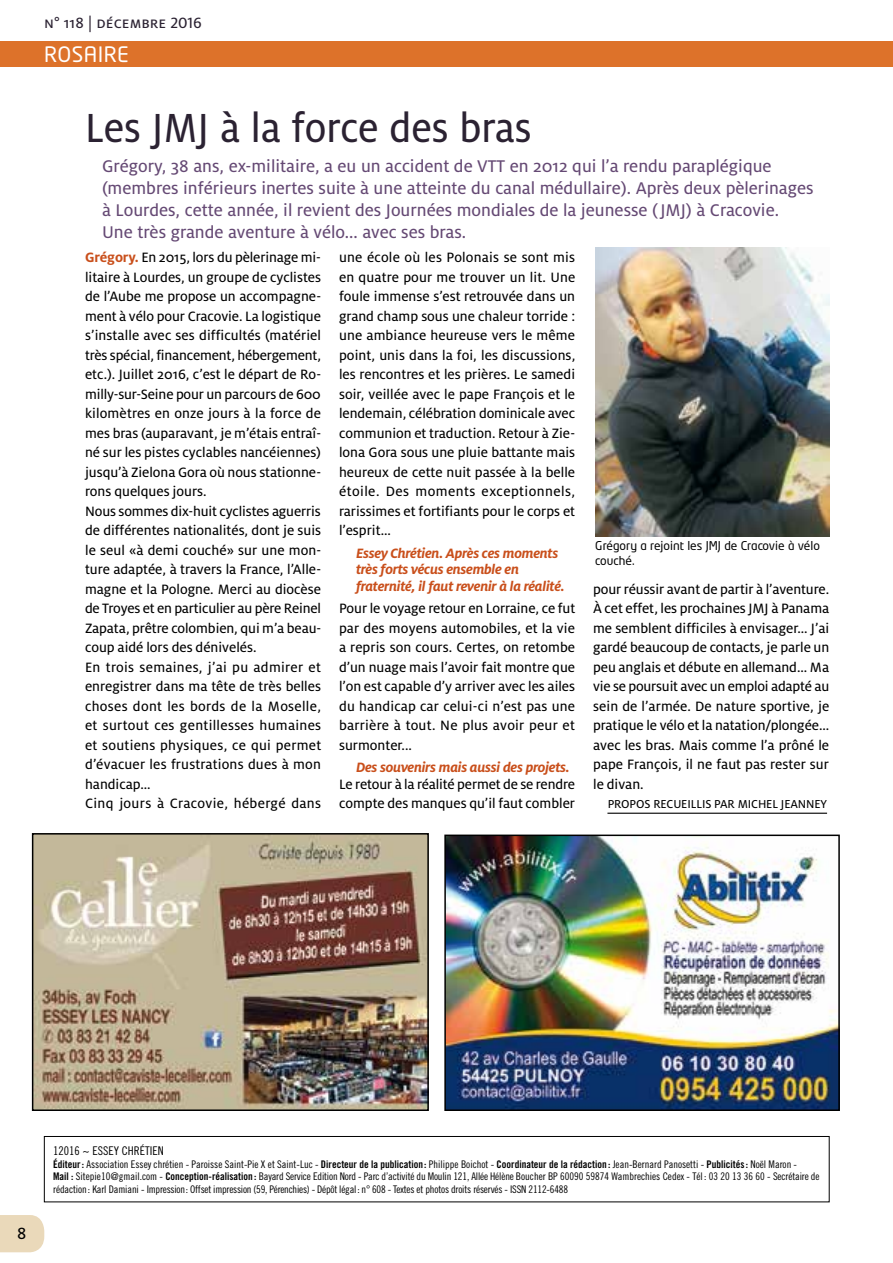
<style>
.page{position:relative;width:893px;height:1263px;background:#fff}
.page>*{position:absolute;margin:0;border:0;box-sizing:border-box;transform-origin:0 0}
.t1{font:45px "Milo OT Text";color:#2b2232;scale:.94 1}
.t2{font:21px "Neo Tech";letter-spacing:.02em;color:#fff}
.t3{font:18.75px/21.8px "Milo OT Text";color:#654974}
.t4{font:18px "Milo OT Text";color:#000}
.t5{font:16.5px "Milo OT Text";color:#2b2232}
.t6{font:15px/19.5px "Milo OT Text";color:#000;text-align:justify}
.t7{font:italic 700 15px/16.5px "Milo OT";letter-spacing:-.02em;color:#c94f1b}
.t8{font:12.75px "Milo OT Text";letter-spacing:-.01em;color:#000}
.t9{font:12px/15px "Neo Tech";color:#000}
.t10{font:12px "Trade Gothic Cond Eighteen";color:#000}
.t11{font:10.5px/12.8px "Trade Gothic Cond Eighteen";letter-spacing:-.01em;color:#000}
.s1{font-family:"Milo OT";font-weight:700;color:#c94f1b}
.s2{font-family:"Trade Gothic Bold Cond Twenty"}
</style>
<div class="page">
<div style="left:0;top:1215px;width:44px;height:37px;background:#ead9ba"></div>
<div style="left:0;top:41px;width:893px;height:25px;background:#dd722a"></div>
<div style="left:44px;top:1136px;width:786px;height:66px;border:1px solid #000"></div>
<hr style="left:607px;top:813px;width:220px;height:1px;background:#000">
<img style="left:595px;top:248px;width:235px;height:288px">
<img style="left:447px;top:837px;width:390px;height:271px">
<div style="left:444px;top:834px;width:396px;height:277px;border:2px solid #000"></div>
<img style="left:35px;top:836px;width:391px;height:272px">
<div style="left:32px;top:833px;width:397px;height:278px;border:2px solid #000"></div>
<p class="t5" style="left:44px;top:13px;width:159px">n° 118 | décembre 2016</p>
<h2 class="t2" style="left:44px;top:41px;width:86px">ROSAIRE</h2>
<h1 class="t1" style="left:85px;top:103px;width:477px">Les JMJ à la force des bras</h1>
<p class="t3" style="left:102px;top:156px;width:713px">Grégory, 38 ans, ex-militaire, a eu un accident de VTT en 2012 qui l’a rendu paraplégique (membres inférieurs inertes suite à une atteinte du canal médullaire). Après deux pèlerinages à Lourdes, cette année, il revient des Journées mondiales de la jeunesse (JMJ) à Cracovie.<br>Une très grande aventure à vélo... avec ses bras.</p>
<p class="t6" style="left:85px;top:248px;width:238px;text-align:left"><span class="s1">Grégory.</span> En 2015, lors du pèlerinage mi&shy;litaire à Lourdes, un groupe de cyclistes de l’Aube me propose un accompagne&shy;ment à vélo pour Cracovie. La logistique s’installe avec ses difficultés (matériel très spécial, financement, hébergement, etc.). Juillet 2016, c’est le départ de Ro&shy;milly-sur-Seine pour un parcours de 600 kilomètres en onze jours à la force de mes bras (auparavant, je m’étais entraî&shy;né sur les pistes cyclables nancéiennes) jusqu’à Zielona Gora où nous stationne&shy;rons quelques jours.<br>Nous sommes dix-huit cyclistes aguerris de différentes nationalités, dont je suis le seul «à demi couché» sur une mon&shy;ture adaptée, à travers la France, l’Alle&shy;magne et la Pologne. Merci au diocèse de Troyes et en particulier au père Reinel Zapata, prêtre colombien, qui m’a beau&shy;coup aidé lors des dénivelés.<br>En trois semaines, j’ai pu admirer et enregistrer dans ma tête de très belles choses dont les bords de la Moselle, et surtout ces gentillesses humaines et soutiens physiques, ce qui permet d’évacuer les frustrations dues à mon handicap...<br>Cinq jours à Cracovie, hébergé dans</p>
<p class="t6" style="left:339px;top:248px;width:238px">une école où les Polonais se sont mis en quatre pour me trouver un lit. Une foule immense s’est retrouvée dans un grand champ sous une chaleur torride : une ambiance heureuse vers le même point, unis dans la foi, les discussions, les rencontres et les prières. Le samedi soir, veillée avec le pape François et le lendemain, célébration dominicale avec communion et traduction. Retour à Zie&shy;lona Gora sous une pluie battante mais heureux de cette nuit passée à la belle étoile. Des moments exceptionnels, rarissimes et fortifiants pour le corps et l’esprit...</p>
<p class="t9" style="left:595px;top:538px;width:226px">Grégory a rejoint les JMJ de Cracovie à vélo couché.</p>
<p class="t7" style="left:356px;top:545px;width:210px">Essey Chrétien. Après ces moments très forts vécus ensemble en fraternité, il faut revenir à la réalité.</p>
<p class="t6" style="left:339px;top:599px;width:238px">Pour le voyage retour en Lorraine, ce fut par des moyens automobiles, et la vie a repris son cours. Certes, on retombe d’un nuage mais l’avoir fait montre que l’on est capable d’y arriver avec les ailes du handicap car celui-ci n’est pas une barrière à tout. Ne plus avoir peur et surmonter...</p>
<p class="t7" style="left:356px;top:759px;width:215px">Des souvenirs mais aussi des projets.</p>
<p class="t6" style="left:339px;top:774px;width:238px">Le retour à la réalité permet de se rendre compte des manques qu’il faut combler</p>
<p class="t6" style="left:593px;top:579px;width:238px">pour réussir avant de partir à l’aventure.<br>À cet effet, les prochaines JMJ à Panama me semblent difficiles à envisager... J’ai gardé beaucoup de contacts, je parle un peu anglais et débute en allemand... Ma vie se poursuit avec un emploi adapté au sein de l’armée. De nature sportive, je pratique le vélo et la natation/plongée... avec les bras. Mais comme l’a prôné le pape François, il ne faut pas rester sur le divan.</p>
<p class="t8" style="left:608px;top:797px;width:221px">PROPOS RECUEILLIS PAR MICHEL JEANNEY</p>
<p class="t4" style="left:17px;top:1223px;width:11px">8</p>
<p class="t10" style="left:53px;top:1143px;width:112px">12016 ~ ESSEY CHRÉTIEN</p>
<p class="t11" style="left:53px;top:1157px;width:768px"><span class="s2">Éditeur:</span> Association Essey chrétien - Paroisse Saint-Pie X et Saint-Luc - <span class="s2">Directeur de la publication :</span> Philippe Boichot - <span class="s2">Coordinateur de la rédaction :</span> Jean-Bernard Panosetti - <span class="s2">Publicités:</span> Noël Maron -<br><span class="s2">Mail :</span> Sitepie10@gmail.com - <span class="s2">Conception-réalisation :</span> Bayard Service Edition Nord - Parc d’activité du Moulin 121, Allée Hélène Boucher BP 60090 59874 Wambrechies Cedex - Tél : 03 20 13 36 60 - Secrétaire de rédaction: Karl Damiani - Impression: Offset impression (59, Pérenchies) - Dépôt légal: n° 608 - Textes et photos droits réservés - ISSN 2112-6488</p>
</div>
